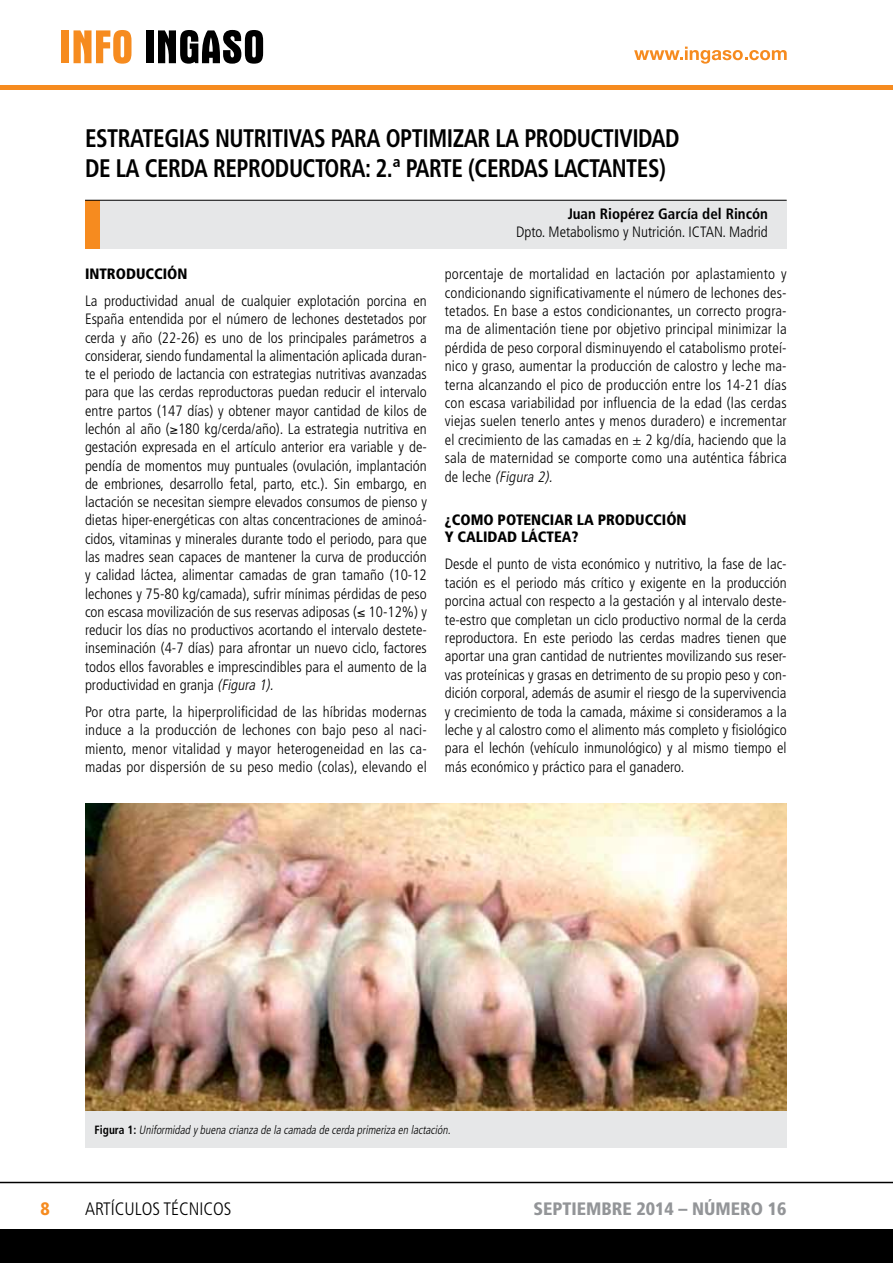
<style>
.page{position:relative;width:893px;height:1263px;background:#fff}
.page>*{position:absolute;margin:0;border:0;box-sizing:border-box;transform-origin:0 0}
.t1{font:700 condensed 25.35px/30.5px "Frutiger";letter-spacing:-.02em;color:#000;scale:.91 1}
.t2{font:900 condensed 18px "Frutiger";color:#939598}
.t3{font:300 condensed 18px "Frutiger";color:#000}
.t4{font:900 condensed 18px "Frutiger";color:#f68b1f}
.t5{font:300 condensed 15px/18.3px "Frutiger";color:#000;text-align:justify}
.t6{font:900 condensed 15px "Frutiger";color:#000}
.t7{font:700 condensed 15px "Frutiger";color:#000}
.t8{font:italic 300 condensed 12px "Frutiger";color:#000;scale:.95 1}
.s1{font-style:italic}
.s2{font-weight:700;font-style:normal}
</style>
<div class="page">
<hr style="left:0;top:85px;width:893px;height:4px;background:#f68b1f">
<div style="left:62px;top:30px;width:7px;height:33px;background:#f68b1f"></div>
<svg style="left:74px;top:30px;width:57px;height:34px"></svg>
<div style="left:146px;top:30px;width:7px;height:33px;background:#000"></div>
<svg style="left:158px;top:30px;width:105px;height:34px"></svg>
<div style="left:0;top:1229px;width:893px;height:34px;background:#000"></div>
<hr style="left:0;top:1182px;width:893px;height:1px;background:#000">
<svg style="left:634px;top:47px;width:153px;height:17px"></svg>
<div style="left:85px;top:200px;width:702px;height:49px;background:#e6e7e8"></div>
<div style="left:85px;top:200px;width:15px;height:49px;background:#f68b1f"></div>
<hr style="left:85px;top:200px;width:702px;height:1px;background:#000">
<div style="left:85px;top:1111px;width:701px;height:37px;background:#e6e7e8"></div>
<img style="left:86px;top:804px;width:700px;height:307px">
<h1 class="t1" style="left:85px;top:123px;width:655px">ESTRATEGIAS NUTRITIVAS PARA OPTIMIZAR LA PRODUCTIVIDAD<br>DE LA CERDA REPRODUCTORA: 2.ª PARTE (CERDAS LACTANTES)</h1>
<p class="t7" style="left:568px;top:205px;width:202px">Juan Riopérez García del Rincón</p>
<p class="t5" style="left:516px;top:223px;width:253px">Dpto. Metabolismo y Nutrición. ICTAN. Madrid</p>
<p class="t6" style="left:85px;top:265px;width:104px">INTRODUCCIÓN</p>
<p class="t5" style="left:85px;top:292px;width:343px">La productividad anual de cualquier explotación porcina en España entendida por el número de lechones destetados por cerda y año (22-26) es uno de los principales parámetros a considerar, siendo fundamental la alimentación aplicada duran&shy;te el periodo de lactancia con estrategias nutritivas avanzadas para que las cerdas reproductoras puedan reducir el intervalo entre partos (147 días) y obtener mayor cantidad de kilos de lechón al año (≥180 kg/cerda/año). La estrategia nutritiva en gestación expresada en el artículo anterior era variable y de&shy;pendía de momentos muy puntuales (ovulación, implantación de embriones, desarrollo fetal, parto, etc.). Sin embargo, en lactación se necesitan siempre elevados consumos de pienso y dietas hiper-energéticas con altas concentraciones de aminoá&shy;cidos, vitaminas y minerales durante todo el periodo, para que las madres sean capaces de mantener la curva de producción y calidad láctea, alimentar camadas de gran tamaño (10-12 lechones y 75-80 kg/camada), sufrir mínimas pérdidas de peso con escasa movilización de sus reservas adiposas (≤ 10-12%) y reducir los días no productivos acortando el intervalo destete&shy;inseminación (4-7 días) para afrontar un nuevo ciclo, factores todos ellos favorables e imprescindibles para el aumento de la productividad en granja <span class="s1">(Figura 1).</span></p>
<p class="t5" style="left:85px;top:703px;width:343px">Por otra parte, la hiperprolificidad de las híbridas modernas induce a la producción de lechones con bajo peso al naci&shy;miento, menor vitalidad y mayor heterogeneidad en las ca&shy;madas por dispersión de su peso medio (colas), elevando el</p>
<p class="t5" style="left:445px;top:265px;width:343px">porcentaje de mortalidad en lactación por aplastamiento y condicionando significativamente el número de lechones des&shy;tetados. En base a estos condicionantes, un correcto progra&shy;ma de alimentación tiene por objetivo principal minimizar la pérdida de peso corporal disminuyendo el catabolismo proteí&shy;nico y graso, aumentar la producción de calostro y leche ma&shy;terna alcanzando el pico de producción entre los 14-21 días con escasa variabilidad por influencia de la edad (las cerdas viejas suelen tenerlo antes y menos duradero) e incrementar el crecimiento de las camadas en ± 2 kg/día, haciendo que la sala de maternidad se comporte como una auténtica fábrica d e l e c h e <span class="s1">(Figura 2).</span></p>
<p class="t6" style="left:445px;top:510px;width:28px">¿COMO</p>
<p class="t6" style="left:498px;top:510px;width:10px">POTENCIAR</p>
<p class="t6" style="left:577px;top:510px;width:31px">LA PRODUCCIÓN</p>
<p class="t6" style="left:445px;top:528px;width:23px">Y CALIDAD</p>
<p class="t6" style="left:521px;top:528px;width:10px">LÁCTEA</p>
<p class="t6" style="left:572px;top:528px;width:8px">?</p>
<p class="t5" style="left:445px;top:555px;width:343px">Desde el punto de vista económico y nutritivo, la fase de lac&shy;tación es el periodo más crítico y exigente en la producción porcina actual con respecto a la gestación y al intervalo deste&shy;te-estro que completan un ciclo productivo normal de la cerda reproductora. En este periodo las cerdas madres tienen que aportar una gran cantidad de nutrientes movilizando sus reser&shy;vas proteínicas y grasas en detrimento de su propio peso y con&shy;dición corporal, además de asumir el riesgo de la supervivencia y crecimiento de toda la camada, máxime si consideramos a la leche y al calostro como el alimento más completo y fisiológico para el lechón (vehículo inmunológico) y al mismo tiempo el más económico y práctico para el ganadero.</p>
<p class="t8" style="left:95px;top:1123px;width:379px"><span class="s2">F i g u r a 1 :</span> Uniformidad ybuena crianza de la camada de cerda primeriza en lactación.</p>
<p class="t4" style="left:40px;top:1198px;width:11px">8</p>
<p class="t3" style="left:85px;top:1199px;width:148px">ARTÍCULOS TÉCNICOS</p>
<p class="t2" style="left:533px;top:1198px;width:255px">SEPTIEMBRE 2014 – NÚMERO 16</p>
</div>
